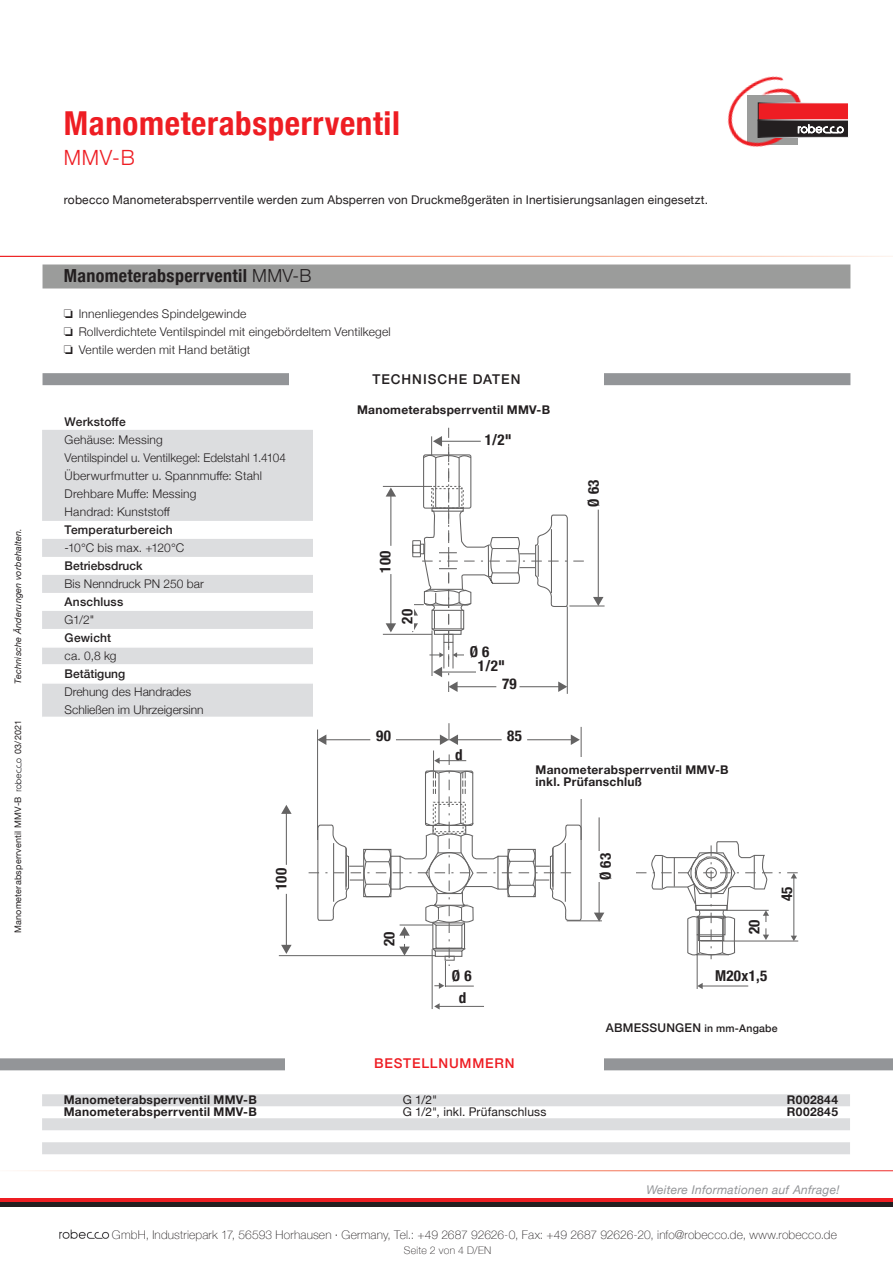
<style>
.page{position:relative;width:893px;height:1263px;background:#fff}
.page>*{position:absolute;margin:0;border:0;box-sizing:border-box;transform-origin:0 0}
.t1{font:700 condensed 33px "Helvetica Neue";letter-spacing:.02em;color:#ee1d23}
.t2{font:300 21px "Helvetica Neue";color:#ee1d23}
.t3{font:700 condensed 18px "Helvetica Neue";letter-spacing:.02em;color:#231f20}
.t4{font:700 condensed 15px/22.5px "Helvetica Neue";letter-spacing:.02em;color:#231f20;text-align:center}
.t5{font:500 13.5px "Helvetica Neue";letter-spacing:.07em;color:#231f20}
.t6{font:500 13.5px "Helvetica Neue";letter-spacing:.06em;color:#ee1d23}
.t7{font:300 12px/18px "Helvetica Neue";letter-spacing:.015em;color:#231f20}
.t8{font:700 12px/12px "Helvetica Neue";letter-spacing:.025em;color:#231f20}
.t9{font:12px "Helvetica Neue";letter-spacing:.015em;color:#231f20}
.t10{font:100 12px "Helvetica Neue";letter-spacing:.015em;color:#231f20}
.t11{font:500 12px "Helvetica Neue";letter-spacing:.015em;color:#231f20}
.t12{font:italic 12px "Helvetica Neue";letter-spacing:.02em;color:#939598}
.t13{font:100 10.5px "Helvetica Neue";letter-spacing:.025em;color:#231f20}
.t14{font:9px "Helvetica Neue";letter-spacing:.025em;color:#231f20}
.t15{font:italic 9px "Helvetica Neue";letter-spacing:.025em;color:#231f20}
.s1{font-weight:300;font-stretch:normal}
.s2{font-size:10.5px}
</style>
<div class="page">
<img style="left:59px;top:1229px;width:51px;height:10px">
<hr style="left:0;top:1198px;width:893px;height:4px;background:#ee1d23">
<hr style="left:0;top:1202px;width:893px;height:4px;background:#231f20">
<img style="left:727px;top:76px;width:83px;height:71px">
<div style="left:758px;top:103px;width:90px;height:17px;background:#ee1d23"></div>
<div style="left:758px;top:120px;width:91px;height:18px;border:1px solid #fff"></div>
<svg style="left:758px;top:120px;width:90px;height:17px;background:#474445"></svg>
<svg style="left:42px;top:1094px;width:808px;height:60px;fill:#dcdddf"></svg>
<img style="left:14px;top:758px;width:7px;height:33px">
<div style="left:43px;top:264px;width:807px;height:24px;background:#9b9c9b"></div>
<div style="left:0;top:1058px;width:893px;height:12px;background:#939598"></div>
<div style="left:285px;top:1052px;width:319px;height:22px;background:#fff"></div>
<div style="left:43px;top:373px;width:807px;height:12px;background:#939598"></div>
<div style="left:289px;top:371px;width:315px;height:18px;background:#fff"></div>
<svg style="left:42px;top:430px;width:271px;height:199px;fill:#dcdddf"></svg>
<svg style="left:42px;top:648px;width:271px;height:69px"></svg>
<hr style="left:42px;top:664px;width:271px;height:2px;background:#fff">
<hr style="left:42px;top:682px;width:271px;height:2px;background:#fff">
<hr style="left:286px;top:812px;width:1px;height:53px;background:#646363">
<svg style="left:281px;top:805px;width:11px;height:9px"></svg>
<hr style="left:286px;top:894px;width:1px;height:52px;background:#646363">
<svg style="left:281px;top:945px;width:11px;height:9px"></svg>
<hr style="left:432px;top:949px;width:1px;height:60px;background:#646363">
<hr style="left:279px;top:955px;width:156px;height:1px;background:#646363">
<hr style="left:567px;top:920px;width:35px;height:1px;background:#646363">
<hr style="left:439px;top:1006px;width:45px;height:1px;background:#646363">
<svg style="left:434px;top:1003px;width:6px;height:6px"></svg>
<hr style="left:599px;top:817px;width:1px;height:97px;background:#646363">
<svg style="left:594px;top:912px;width:10px;height:10px"></svg>
<svg style="left:309px;top:723px;width:273px;height:266px"></svg>
<hr style="left:697px;top:934px;width:1px;height:55px;background:#646363">
<hr style="left:702px;top:986px;width:46px;height:1px;background:#646363">
<svg style="left:697px;top:983px;width:6px;height:6px"></svg>
<svg style="left:636px;top:841px;width:163px;height:118px"></svg>
<hr style="left:696px;top:954px;width:33px;height:1px;background:#646363">
<div style="left:695px;top:905px;width:32px;height:6px;border:1px solid #646363"></div>
<hr style="left:390px;top:495px;width:1px;height:51px;background:#646363">
<svg style="left:386px;top:487px;width:10px;height:10px"></svg>
<hr style="left:390px;top:574px;width:1px;height:51px;background:#646363">
<svg style="left:386px;top:623px;width:10px;height:9px"></svg>
<hr style="left:383px;top:634px;width:49px;height:1px;background:#646363">
<hr style="left:383px;top:486px;width:49px;height:1px;background:#646363">
<hr style="left:567px;top:606px;width:1px;height:88px;background:#646363">
<hr style="left:598px;top:510px;width:1px;height:88px;background:#646363">
<svg style="left:593px;top:597px;width:10px;height:9px"></svg>
<hr style="left:569px;top:606px;width:36px;height:1px;background:#646363">
<svg style="left:407px;top:427px;width:180px;height:265px"></svg>
<div style="left:431px;top:488px;width:32px;height:20px;border:1px dashed #646363"></div>
<div style="left:433px;top:486px;width:29px;height:22px;border:1px dashed #646363"></div>
<div style="left:502px;top:675px;width:15px;height:15px;background:#fff"></div>
<div style="left:476px;top:657px;width:31px;height:15px;background:#fff"></div>
<div style="left:464px;top:642px;width:31px;height:15px;background:#fff"></div>
<div style="left:398px;top:602px;width:15px;height:28px;background:#fff"></div>
<div style="left:483px;top:430px;width:31px;height:16px;background:#fff"></div>
<div style="left:536px;top:757px;width:221px;height:42px;background:#fff"></div>
<div style="left:376px;top:726px;width:15px;height:15px;background:#fff"></div>
<div style="left:507px;top:726px;width:15px;height:15px;background:#fff"></div>
<div style="left:446px;top:966px;width:31px;height:15px;background:#fff"></div>
<div style="left:447px;top:988px;width:31px;height:16px;background:#fff"></div>
<div style="left:596px;top:852px;width:15px;height:30px;background:#fff"></div>
<p class="t15" style="left:12px;top:684px;width:157px;rotate:-90deg">Technische Änderungen vorbehalten.</p>
<p class="t14" style="left:12px;top:754px;width:35px;rotate:-90deg">03/2021</p>
<p class="t14" style="left:12px;top:933px;width:138px;rotate:-90deg">Manometerabsperrventil MMV-B</p>
<h1 class="t1" style="left:64px;top:96px;width:338px">Manometerabsperrventil</h1>
<h2 class="t2" style="left:64px;top:140px;width:72px">MMV-B</h2>
<p class="t9" style="left:64px;top:191px;width:646px">robecco Manometerabsperrventile werden zum Absperren von Druckmeßgeräten in Inertisierungsanlagen eingesetzt.</p>
<h3 class="t3" style="left:64px;top:261px;width:249px">Manometerabsperrventil <span class="s1">MMV-B</span></h3>
<p class="t7" style="left:64px;top:304px;width:329px">❏ Innenliegendes Spindelgewinde<br>❏ Rollverdichtete Ventilspindel mit eingebördeltem Ventilkegel ❏ Ventile werden mit Hand betätigt</p>
<p class="t11" style="left:65px;top:412px;width:63px">Werkstoffe</p>
<p class="t7" style="left:65px;top:430px;width:223px">Gehäuse: Messing<br>Ventilspindel u. Ventilkegel: Edelstahl 1.4104<br>Überwurfmutter u. Spannmuffe: Stahl<br>Drehbare Muffe: Messing<br>Handrad: Kunststoff</p>
<p class="t11" style="left:65px;top:520px;width:110px">Temperaturbereich</p>
<p class="t7" style="left:65px;top:538px;width:121px">-10°C bis max. +120°C</p>
<p class="t11" style="left:65px;top:556px;width:80px">Betriebsdruck</p>
<p class="t7" style="left:65px;top:574px;width:141px">Bis Nenndruck PN 250 bar</p>
<p class="t11" style="left:65px;top:592px;width:60px">Anschluss</p>
<p class="t7" style="left:65px;top:610px;width:31px">G1/2"</p>
<p class="t11" style="left:65px;top:628px;width:48px">Gewicht</p>
<p class="t7" style="left:65px;top:646px;width:53px">ca. 0,8 kg</p>
<p class="t11" style="left:65px;top:664px;width:62px">Betätigung</p>
<p class="t7" style="left:65px;top:682px;width:140px">Drehung des Handrades<br>Schließen im Uhrzeigersinn</p>
<p class="t4" style="left:269px;top:890px;width:24px;rotate:-90deg">100</p>
<p class="t5" style="left:373px;top:368px;width:149px">TECHNISCHE DATEN</p>
<p class="t8" style="left:357px;top:404px;width:195px">Manometerabsperrventil MMV-B</p>
<p class="t4" style="left:485px;top:427px;width:29px">1/2"</p>
<p class="t4" style="left:581px;top:507px;width:29px;rotate:-90deg">Ø 63</p>
<p class="t4" style="left:373px;top:573px;width:24px;rotate:-90deg">100</p>
<p class="t4" style="left:395px;top:624px;width:16px;rotate:-90deg">20</p>
<p class="t4" style="left:470px;top:639px;width:21px">Ø 6</p>
<p class="t4" style="left:478px;top:654px;width:29px">1/2"</p>
<p class="t4" style="left:502px;top:672px;width:16px">79</p>
<p class="t4" style="left:376px;top:723px;width:16px">90</p>
<p class="t4" style="left:507px;top:723px;width:16px">85</p>
<p class="t4" style="left:455px;top:742px;width:9px">d</p>
<p class="t8" style="left:536px;top:764px;width:195px">Manometerabsperrventil MMV-B inkl. Prüfanschluß</p>
<p class="t4" style="left:377px;top:946px;width:16px;rotate:-90deg">20</p>
<p class="t4" style="left:452px;top:963px;width:21px">Ø 6 d</p>
<p class="t6" style="left:374px;top:1052px;width:142px">BESTELLNUMMERN</p>
<p class="t4" style="left:593px;top:880px;width:29px;rotate:-90deg">Ø 63</p>
<p class="t4" style="left:742px;top:934px;width:16px;rotate:-90deg">20</p>
<p class="t4" style="left:715px;top:963px;width:54px">M20x1,5</p>
<p class="t4" style="left:774px;top:901px;width:16px;rotate:-90deg">45</p>
<p class="t11" style="left:606px;top:1018px;width:173px">ABMESSUNGEN <span class="s2">in mm-Angabe</span></p>
<p class="t8" style="left:64px;top:1094px;width:195px">Manometerabsperrventil MMV-B</p>
<p class="t9" style="left:403px;top:1091px;width:36px">G 1/2"</p>
<p class="t8" style="left:787px;top:1094px;width:53px">R002844</p>
<p class="t8" style="left:64px;top:1106px;width:195px">Manometerabsperrventil MMV-B</p>
<p class="t9" style="left:403px;top:1103px;width:145px">G 1/2", inkl. Prüfanschluss</p>
<p class="t8" style="left:787px;top:1106px;width:53px">R002845</p>
<p class="t12" style="left:646px;top:1181px;width:195px">Weitere Informationen auf Anfrage!</p>
<p class="t10" style="left:112px;top:1225px;width:727px">GmbH, Industriepark 17, 56593 Horhausen · Germany, Tel.: +49 2687 92626-0, Fax: +49 2687 92626-20, info@robecco.de, www.robecco.de</p>
<p class="t13" style="left:404px;top:1242px;width:89px">Seite 2 von 4 D/EN</p>
</div>
